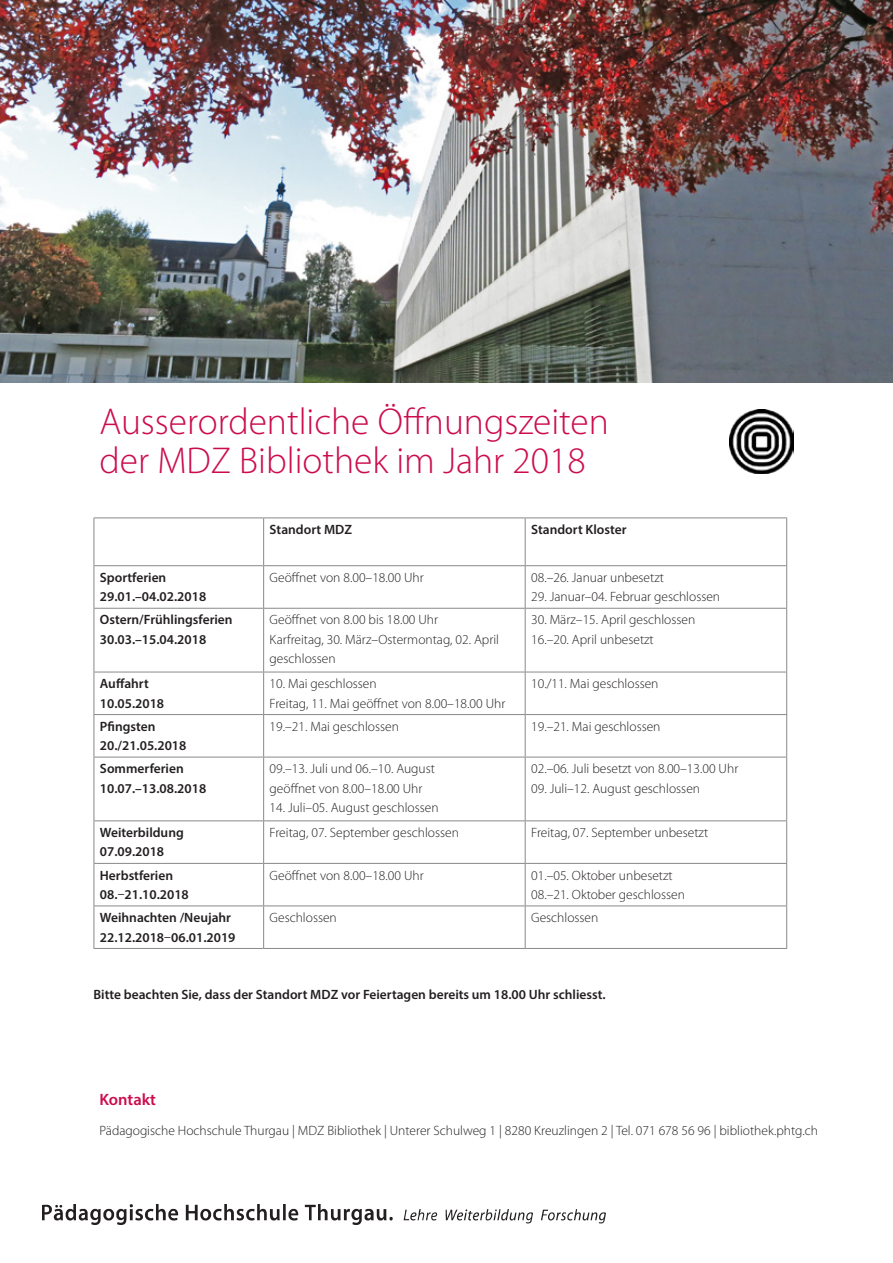
<style>
.page{position:relative;width:893px;height:1263px;background:#fff}
.page>*{position:absolute;margin:0;border:0;box-sizing:border-box;transform-origin:0 0}
.t1{font:300 37.5px/39px "Myriad Pro";color:#cc0d4d}
.t2{font:600 16.5px "Myriad Pro";color:#cc0d4d}
.t3{font:300 13.5px/19.5px "Myriad Pro";color:#231f20}
.t4{font:600 13.5px/19.5px "Myriad Pro";color:#231f20}
.s1{font-weight:400}
</style>
<div class="page">
<img style="left:729px;top:409px;width:64px;height:64px">
<img style="left:43px;top:1204px;width:563px;height:20px">
<hr style="left:94px;top:517px;width:170px;height:1px;background:#87898c">
<hr style="left:94px;top:518px;width:1px;height:47px;background:#87898c">
<hr style="left:264px;top:517px;width:261px;height:1px;background:#87898c">
<hr style="left:263px;top:518px;width:1px;height:47px;background:#87898c">
<hr style="left:525px;top:517px;width:262px;height:1px;background:#87898c">
<hr style="left:525px;top:518px;width:1px;height:47px;background:#87898c">
<hr style="left:786px;top:518px;width:1px;height:47px;background:#87898c">
<hr style="left:94px;top:565px;width:170px;height:1px;background:#87898c">
<hr style="left:94px;top:566px;width:1px;height:42px;background:#87898c">
<hr style="left:264px;top:565px;width:261px;height:1px;background:#87898c">
<hr style="left:263px;top:566px;width:1px;height:42px;background:#87898c">
<hr style="left:525px;top:565px;width:262px;height:1px;background:#87898c">
<hr style="left:525px;top:566px;width:1px;height:42px;background:#87898c">
<hr style="left:786px;top:566px;width:1px;height:42px;background:#87898c">
<hr style="left:94px;top:608px;width:170px;height:1px;background:#87898c">
<hr style="left:94px;top:609px;width:1px;height:63px;background:#87898c">
<hr style="left:264px;top:608px;width:261px;height:1px;background:#87898c">
<hr style="left:263px;top:609px;width:1px;height:63px;background:#87898c">
<hr style="left:525px;top:608px;width:262px;height:1px;background:#87898c">
<hr style="left:525px;top:609px;width:1px;height:63px;background:#87898c">
<hr style="left:786px;top:609px;width:1px;height:63px;background:#87898c">
<hr style="left:94px;top:672px;width:170px;height:1px;background:#87898c">
<hr style="left:94px;top:672px;width:1px;height:42px;background:#87898c">
<hr style="left:264px;top:672px;width:261px;height:1px;background:#87898c">
<hr style="left:263px;top:672px;width:1px;height:42px;background:#87898c">
<hr style="left:525px;top:672px;width:262px;height:1px;background:#87898c">
<hr style="left:525px;top:672px;width:1px;height:42px;background:#87898c">
<hr style="left:786px;top:672px;width:1px;height:42px;background:#87898c">
<hr style="left:94px;top:714px;width:170px;height:1px;background:#87898c">
<hr style="left:94px;top:715px;width:1px;height:42px;background:#87898c">
<hr style="left:264px;top:714px;width:261px;height:1px;background:#87898c">
<hr style="left:263px;top:715px;width:1px;height:42px;background:#87898c">
<hr style="left:525px;top:714px;width:262px;height:1px;background:#87898c">
<hr style="left:525px;top:715px;width:1px;height:42px;background:#87898c">
<hr style="left:786px;top:715px;width:1px;height:42px;background:#87898c">
<hr style="left:94px;top:757px;width:170px;height:1px;background:#87898c">
<hr style="left:94px;top:757px;width:1px;height:63px;background:#87898c">
<hr style="left:264px;top:757px;width:261px;height:1px;background:#87898c">
<hr style="left:263px;top:757px;width:1px;height:63px;background:#87898c">
<hr style="left:525px;top:757px;width:262px;height:1px;background:#87898c">
<hr style="left:525px;top:757px;width:1px;height:63px;background:#87898c">
<hr style="left:786px;top:757px;width:1px;height:63px;background:#87898c">
<hr style="left:94px;top:820px;width:170px;height:1px;background:#87898c">
<hr style="left:94px;top:821px;width:1px;height:42px;background:#87898c">
<hr style="left:264px;top:820px;width:261px;height:1px;background:#87898c">
<hr style="left:263px;top:821px;width:1px;height:42px;background:#87898c">
<hr style="left:525px;top:820px;width:262px;height:1px;background:#87898c">
<hr style="left:525px;top:821px;width:1px;height:42px;background:#87898c">
<hr style="left:786px;top:821px;width:1px;height:42px;background:#87898c">
<hr style="left:94px;top:863px;width:170px;height:1px;background:#87898c">
<hr style="left:94px;top:864px;width:1px;height:41px;background:#87898c">
<hr style="left:264px;top:863px;width:261px;height:1px;background:#87898c">
<hr style="left:263px;top:864px;width:1px;height:41px;background:#87898c">
<hr style="left:525px;top:863px;width:262px;height:1px;background:#87898c">
<hr style="left:525px;top:864px;width:1px;height:41px;background:#87898c">
<hr style="left:786px;top:864px;width:1px;height:41px;background:#87898c">
<hr style="left:94px;top:905px;width:170px;height:1px;background:#87898c">
<hr style="left:94px;top:906px;width:1px;height:42px;background:#87898c">
<hr style="left:264px;top:905px;width:261px;height:1px;background:#87898c">
<hr style="left:263px;top:906px;width:1px;height:42px;background:#87898c">
<hr style="left:525px;top:905px;width:262px;height:1px;background:#87898c">
<hr style="left:525px;top:906px;width:1px;height:42px;background:#87898c">
<hr style="left:786px;top:906px;width:1px;height:42px;background:#87898c">
<hr style="left:94px;top:948px;width:170px;height:1px;background:#87898c">
<hr style="left:264px;top:948px;width:261px;height:1px;background:#87898c">
<hr style="left:525px;top:948px;width:262px;height:1px;background:#87898c">
<img style="left:0;top:0;width:893px;height:382px">
<h1 class="t1" style="left:99px;top:402px;width:511px">Ausserordentliche Öffnungszeiten der MDZ Bibliothek im Jahr 2018</h1>
<p class="t4" style="left:270px;top:519px;width:84px">Standort MDZ</p>
<p class="t4" style="left:531px;top:519px;width:97px">Standort Kloster</p>
<p class="t4" style="left:100px;top:567px;width:108px">Sportferien<br>29.01.–04.02.2018</p>
<p class="t3" style="left:270px;top:568px;width:156px">Geöffnet von 8.00–18.00 Uhr</p>
<p class="t3" style="left:531px;top:568px;width:134px">08.–26. Januar unbesetzt</p>
<p class="t3" style="left:531px;top:587px;width:190px">29. Januar–04. Februar geschlossen</p>
<p class="t4" style="left:100px;top:610px;width:134px">Ostern/Frühlingsferien<br>30.03.–15.04.2018</p>
<p class="t3" style="left:270px;top:610px;width:231px">Geöffnet von 8.00 bis 18.00 Uhr<br>Karfreitag, 30. März–Ostermontag, 02. April geschlossen</p>
<p class="t3" style="left:531px;top:610px;width:166px">30. März–15. April geschlossen<br>16.–20. April unbesetzt</p>
<p class="t4" style="left:100px;top:673px;width:66px">Auffahrt<br>10.05.2018</p>
<p class="t3" style="left:270px;top:674px;width:237px">10. Mai geschlossen<br>Freitag, 11. Mai geöffnet von 8.00–18.00 Uhr</p>
<p class="t3" style="left:531px;top:674px;width:129px">10./11. Mai geschlossen</p>
<p class="t4" style="left:100px;top:716px;width:88px">Pfingsten<br>20./21.05.2018</p>
<p class="t3" style="left:270px;top:717px;width:131px">19.–21. Mai geschlossen</p>
<p class="t3" style="left:531px;top:717px;width:131px">19.–21. Mai geschlossen</p>
<p class="t4" style="left:100px;top:758px;width:108px">Sommerferien<br>10.07.–13.08.2018</p>
<p class="t3" style="left:270px;top:759px;width:167px">09.–13. Juli und 06.–10. August geöffnet von 8.00–18.00 Uhr</p>
<p class="t3" style="left:270px;top:798px;width:170px">14. Juli–05. August geschlossen</p>
<p class="t3" style="left:531px;top:759px;width:209px">02.–06. Juli besetzt von 8.00–13.00 Uhr</p>
<p class="t3" style="left:531px;top:779px;width:170px">09. Juli–12. August geschlossen</p>
<p class="t4" style="left:100px;top:822px;width:85px">Weiterbildung<br>07.09.2018</p>
<p class="t3" style="left:270px;top:823px;width:191px">Freitag, 07. September geschlossen</p>
<p class="t3" style="left:531px;top:823px;width:179px">Freitag, 07. September unbesetzt</p>
<p class="t4" style="left:100px;top:865px;width:90px">Herbstferien<br>08.<span class="s1">–</span>21.10.2018</p>
<p class="t3" style="left:270px;top:865px;width:156px">Geöffnet von 8.00–18.00 Uhr</p>
<p class="t3" style="left:531px;top:865px;width:155px">01.–05. Oktober unbesetzt<br>08.–21. Oktober geschlossen</p>
<p class="t4" style="left:100px;top:907px;width:137px">Weihnachten /Neujahr<br>22.12.2018<span class="s1">–</span>06.01.2019</p>
<p class="t3" style="left:270px;top:908px;width:69px">Geschlossen</p>
<p class="t3" style="left:531px;top:908px;width:69px">Geschlossen</p>
<p class="t4" style="left:94px;top:984px;width:513px">Bitte beachten Sie, dass der Standort MDZ vor Feiertagen bereits um 18.00 Uhr schliesst.</p>
<p class="t2" style="left:99px;top:1089px;width:58px">Kontakt</p>
<p class="t3" style="left:99px;top:1121px;width:720px">Pädagogische Hochschule Thurgau | MDZ Bibliothek | Unterer Schulweg 1 | 8280 Kreuzlingen 2 | Tel. 071 678 56 96 | bibliothek.phtg.ch</p>
</div>
